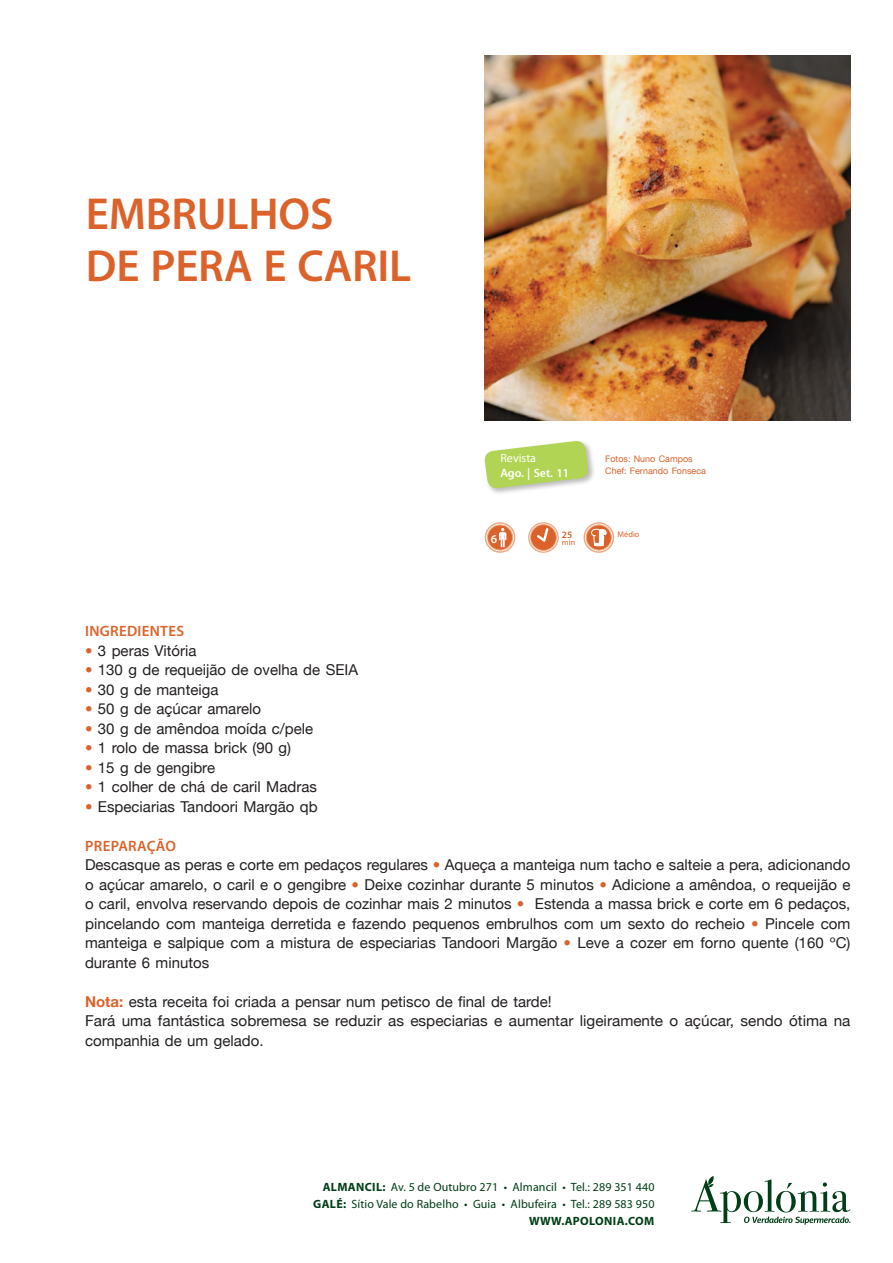
<style>
.page{position:relative;width:893px;height:1263px;background:#fff}
.page>*{position:absolute;margin:0;border:0;box-sizing:border-box;transform-origin:0 0}
.Sub-titulo_2p{font:600 45px "Myriad Pro";letter-spacing:-.005em;color:#db632b}
.Texto_1p{font:15px/19.5px "Helvetica Neue";color:#231f20;text-align:justify}
.Texto_2p{font:15px/19.5px "Helvetica Neue";color:#231f20}
.Sub-titulo_4p{font:600 15px "Myriad Pro";letter-spacing:.02em;color:#db632b}
.t1{font:12px "Myriad Pro";letter-spacing:.01em;color:#003e17}
.t2{font:700 12px "Myriad Pro";letter-spacing:.03em;color:#003e17}
.t3{font:600 12px "Myriad Pro";color:#fff}
.t4{font:12px "Myriad Pro";color:#fff}
.t5{font:600 9.75px "Myriad Pro";color:#db632b}
.Legenda_p{font:9px "Helvetica Neue";color:#db632b}
.t6{font:8.25px "Myriad Pro";color:#db632b}
.s1{font-weight:700;color:#db632b}
.s2{font-weight:700}
</style>
<div class="page">
<svg style="left:691px;top:1176px;width:159px;height:49px"></svg>
<div style="left:483px;top:440px;width:112px;height:56px;background:#231f20;opacity:.3"></div>
<svg style="left:484px;top:440px;width:105px;height:49px"></svg>
<img style="left:485px;top:55px;width:365px;height:366px">
<div style="left:487px;top:525px;width:26px;height:25px;background:#db632b;border-radius:50%"></div>
<div style="left:485px;top:522px;width:30px;height:31px;border:2px solid #eeaa84;border-radius:50%"></div>
<div style="left:487px;top:525px;width:26px;height:25px;border:1px solid #eeaa84;border-radius:50%"></div>
<svg style="left:499px;top:528px;width:7px;height:19px"></svg>
<svg style="left:586px;top:525px;width:25px;height:25px"></svg>
<div style="left:583px;top:522px;width:31px;height:31px;border:2px solid #eeaa84;border-radius:50%"></div>
<div style="left:586px;top:525px;width:26px;height:25px;border:1px solid #eeaa84;border-radius:50%"></div>
<svg style="left:591px;top:529px;width:16px;height:17px"></svg>
<div style="left:531px;top:525px;width:25px;height:25px;background:#db632b;border-radius:50%"></div>
<div style="left:528px;top:522px;width:31px;height:31px;border:1px solid #eeaa84;border-radius:50%"></div>
<div style="left:530px;top:524px;width:27px;height:27px;border:1px solid #eeaa84;border-radius:50%"></div>
<svg style="left:535px;top:526px;width:15px;height:16px"></svg>
<p class="Sub-titulo_2p" style="left:86px;top:189px;width:220px">EMBRULHOS</p>
<p class="Sub-titulo_2p" style="left:86px;top:241px;width:327px">DE PERA E CARIL</p>
<p class="t4" style="left:500px;top:451px;width:37px">Revista</p>
<p class="t3" style="left:500px;top:466px;width:70px">AGO. | SET. 11</p>
<p class="Legenda_p" style="left:605px;top:453px;width:89px">Fotos: Nuno Campos</p>
<p class="Legenda_p" style="left:605px;top:465px;width:102px">Chef: Fernando Fonseca</p>
<p class="t3" style="left:491px;top:532px;width:8px">6</p>
<p class="t5" style="left:562px;top:530px;width:12px">25</p>
<p class="t6" style="left:618px;top:530px;width:23px">Médio</p>
<p class="t6" style="left:562px;top:537px;width:15px">min</p>
<p class="Sub-titulo_4p" style="left:85px;top:623px;width:101px">INGREDIENTES</p>
<p class="Texto_1p" style="left:85px;top:640px;width:113px"><span class="s1">•</span> 3 peras Vitória</p>
<p class="Texto_1p" style="left:85px;top:660px;width:275px"><span class="s1">•</span> 130 g de requeijão de ovelha de SEIA</p>
<p class="Texto_1p" style="left:85px;top:679px;width:135px"><span class="s1">•</span> 30 g de manteiga</p>
<p class="Texto_1p" style="left:85px;top:699px;width:178px"><span class="s1">•</span> 50 g de açúcar amarelo</p>
<p class="Texto_1p" style="left:85px;top:718px;width:230px"><span class="s1">•</span> 30 g de amêndoa moída c/pele</p>
<p class="Texto_1p" style="left:85px;top:738px;width:208px"><span class="s1">•</span> 1 rolo de massa brick (90 g)</p>
<p class="Texto_1p" style="left:85px;top:757px;width:132px"><span class="s1">•</span> 15 g de gengibre</p>
<p class="Texto_1p" style="left:85px;top:777px;width:233px"><span class="s1">•</span> 1 colher de chá de caril Madras</p>
<p class="Texto_1p" style="left:85px;top:796px;width:234px"><span class="s1">•</span> Especiarias Tandoori Margão qb</p>
<p class="Sub-titulo_4p" style="left:85px;top:837px;width:92px">PREPARAÇÃO</p>
<p class="Texto_1p" style="left:85px;top:855px;width:767px">Descasque as peras e corte em pedaços regulares <span class="s1">•</span> Aqueça a manteiga num tacho e salteie a pera, adicionando o açúcar amarelo, o caril e o gengibre <span class="s1">•</span> Deixe cozinhar durante 5 minutos <span class="s1">•</span> Adicione a amêndoa, o requeijão e o caril, envolva reservando depois de cozinhar mais 2 minutos <span class="s1">•</span> Estenda a massa brick e corte em 6 pedaços, pincelando com manteiga derretida e fazendo pequenos embrulhos com um sexto do recheio <span class="s1">•</span> Pincele com manteiga e salpique com a mistura de especiarias Tandoori Margão <span class="s1">•</span> Leve a cozer em forno quente (160 ºC) durante 6 minutos</p>
<p class="Texto_2p" style="left:85px;top:991px;width:468px"><span class="s1">Nota:</span> esta receita foi criada a pensar num petisco de final de tarde!</p>
<p class="Texto_2p" style="left:85px;top:1011px;width:767px">Fará uma fantástica sobremesa se reduzir as especiarias e aumentar ligeiramente o açúcar, sendo ótima na companhia de um gelado.</p>
<p class="t1" style="left:323px;top:1180px;width:333px"><span class="s2">ALMANCIL:</span> Av. 5 de Outubro 271 • Almancil • Tel.: 289 351 440</p>
<p class="t1" style="left:313px;top:1197px;width:343px"><span class="s2">GALÉ:</span> Sítio Vale do Rabelho • Guia • Albufeira • Tel.: 289 583 950</p>
<p class="t2" style="left:529px;top:1214px;width:127px">WWW.APOLONIA.COM</p>
</div>
